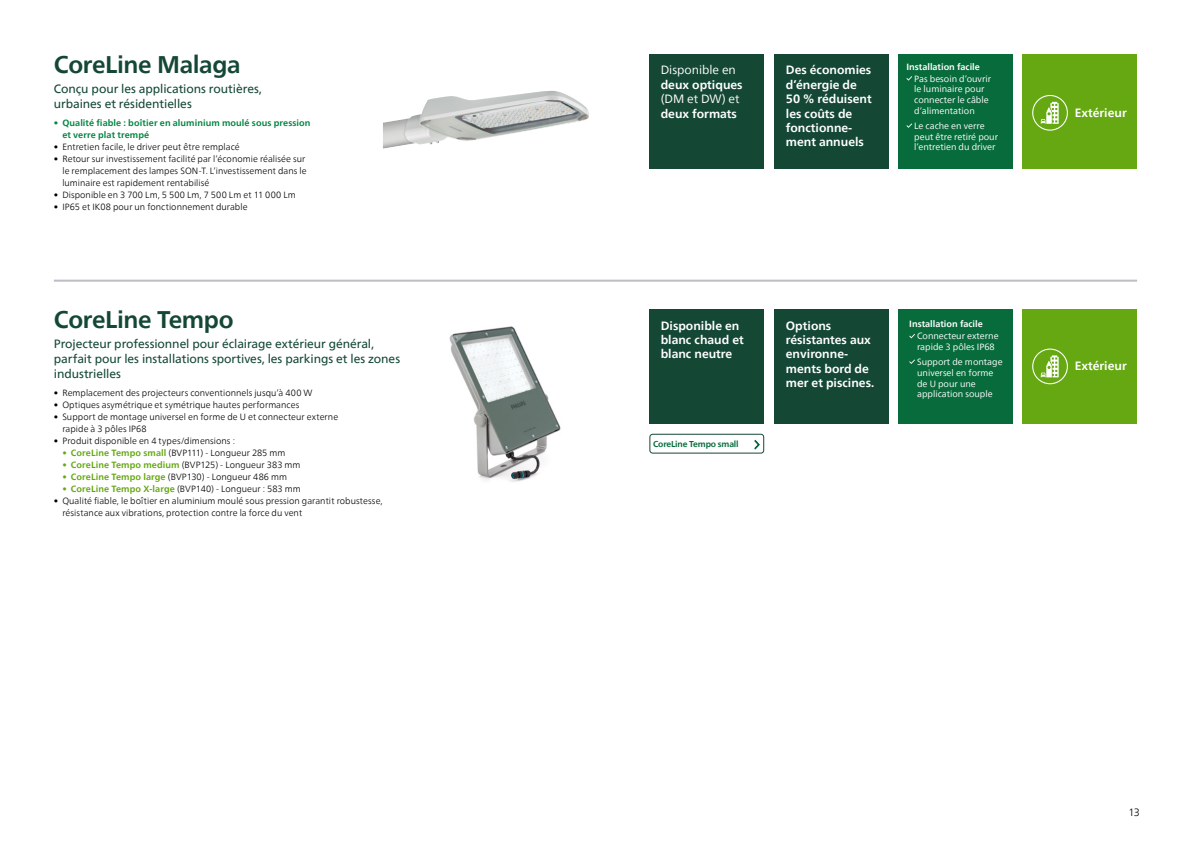
<style>
.page{position:relative;width:1191px;height:842px;background:#fff}
.page>*{position:absolute;margin:0;border:0;box-sizing:border-box;transform-origin:0 0}
.t1{font:700 24px "Neue Frutiger World";letter-spacing:-.015em;color:#144835}
.t2{font:700 12px/14.4px "Neue Frutiger World";color:#fff}
.t3{font:12px/15px "Neue Frutiger World";letter-spacing:-.005em;color:#144835}
.t4{font:12px "Neue Frutiger World";color:#fff}
.t5{font:300 10.5px "Neue Frutiger World";color:#000}
.t6{font:300 9px/12px "Neue Frutiger World";letter-spacing:.005em;color:#000}
.t7{font:9px/10.8px "Neue Frutiger World";color:#fff}
.t8{font:700 9px/12px "Neue Frutiger World";letter-spacing:.01em;color:#008540}
.t9{font:700 9px "Neue Frutiger World";color:#fff}
.t10{font:700 8.5px "Neue Frutiger World";letter-spacing:-.02em;color:#076b3b}
.s1{color:#65a812}
.s2{font-weight:700;color:#65a812}
</style>
<div class="page">
<img style="left:383px;top:91px;width:206px;height:58px">
<img style="left:449px;top:326px;width:112px;height:156px">
<div style="left:898px;top:54px;width:114px;height:115px;background:#076b3b"></div>
<svg style="left:906px;top:123px;width:6px;height:5px"></svg>
<hr style="left:54px;top:280px;width:1083px;height:2px;background:#bbbdc7">
<div style="left:898px;top:309px;width:114px;height:115px;background:#076b3b"></div>
<svg style="left:909px;top:334px;width:6px;height:4px"></svg>
<svg style="left:909px;top:360px;width:6px;height:4px"></svg>
<div style="left:649px;top:309px;width:115px;height:115px;background:#144835"></div>
<div style="left:774px;top:309px;width:115px;height:115px;background:#144835"></div>
<div style="left:774px;top:54px;width:115px;height:115px;background:#144835"></div>
<div style="left:1022px;top:54px;width:115px;height:115px;background:#65a812"></div>
<svg style="left:1040px;top:102px;width:18px;height:22px"></svg>
<div style="left:1032px;top:95px;width:36px;height:36px;border:1px solid #fff;border-radius:50%"></div>
<div style="left:1022px;top:309px;width:115px;height:115px;background:#65a812"></div>
<svg style="left:1040px;top:355px;width:18px;height:22px"></svg>
<div style="left:1032px;top:349px;width:36px;height:35px;border:1px solid #fff;border-radius:50%"></div>
<div style="left:649px;top:54px;width:115px;height:115px;background:#144835"></div>
<svg style="left:754px;top:440px;width:6px;height:10px"></svg>
<div style="left:649px;top:434px;width:115px;height:20px;border:1px solid #144835;border-radius:3px"></div>
<h1 class="t1" style="left:54px;top:43px;width:188px">CoreLine Malaga</h1>
<h2 class="t3" style="left:54px;top:82px;width:209px">Conçu pour les applications routières, urbaines et résidentielles</h2>
<p class="t8" style="left:62px;top:117px;width:250px;text-indent:-9px">• Qualité fiable : boîtier en aluminium moulé sous pression et verre plat trempé</p>
<p class="t6" style="left:54px;top:141px;width:187px">• Entretien facile, le driver peut être remplacé</p>
<p class="t6" style="left:62px;top:153px;width:246px;text-indent:-9px">• Retour sur investissement facilité par l’économie réalisée sur le remplacement des lampes SON-T. L’investissement dans le luminaire est rapidement rentabilisé</p>
<p class="t6" style="left:54px;top:189px;width:243px">• Disponible en 3 700 Lm, 5 500 Lm, 7 500 Lm et 11 000 Lm</p>
<p class="t6" style="left:54px;top:201px;width:195px">• IP65 et IK08 pour un fonctionnement durable</p>
<h1 class="t1" style="left:54px;top:298px;width:181px">CoreLine Tempo</h1>
<h2 class="t3" style="left:54px;top:337px;width:348px">Projecteur professionnel pour éclairage extérieur général, parfait pour les installations sportives, les parkings et les zones industrielles</h2>
<p class="t6" style="left:54px;top:387px;width:260px">• Remplacement des projecteurs conventionnels jusqu’à 400 W</p>
<p class="t6" style="left:54px;top:399px;width:247px">• Optiques asymétrique et symétrique hautes performances</p>
<p class="t6" style="left:62px;top:411px;width:277px;text-indent:-9px">• Support de montage universel en forme de U et connecteur externe rapide à 3 pôles IP68</p>
<p class="t6" style="left:54px;top:435px;width:183px">• Produit disponible en 4 types/dimensions :</p>
<p class="t6" style="left:62px;top:447px;width:225px"><span class="s1">•</span> <span class="s2">CoreLine Tempo small</span> (BVP111) - Longueur 285 mm</p>
<p class="t6" style="left:62px;top:459px;width:240px"><span class="s1">•</span> <span class="s2">CoreLine Tempo medium</span> (BVP125) - Longueur 383 mm</p>
<p class="t6" style="left:62px;top:471px;width:226px"><span class="s1">•</span> <span class="s2">CoreLine Tempo large</span> (BVP130) - Longueur 486 mm</p>
<p class="t6" style="left:62px;top:483px;width:240px"><span class="s1">•</span> <span class="s2">CoreLine Tempo X-large</span> (BVP140) - Longueur : 583 mm</p>
<p class="t6" style="left:62px;top:495px;width:322px;text-indent:-9px">• Qualité fiable, le boîtier en aluminium moulé sous pression garantit robustesse, résistance aux vibrations, protection contre la force du vent</p>
<h2 class="t4" style="left:660px;top:61px;width:77px">Disponible en</h2>
<h2 class="t2" style="left:660px;top:77px;width:83px">deux optiques</h2>
<h2 class="t4" style="left:660px;top:90px;width:80px">(DM et DW) et</h2>
<h2 class="t2" style="left:660px;top:106px;width:78px">deux formats</h2>
<h2 class="t2" style="left:786px;top:63px;width:87px">Des économies d’énergie de<br>50 % réduisent les coûts de fonctionne&shy;ment annuels</h2>
<p class="t9" style="left:906px;top:58px;width:75px">Installation facile</p>
<p class="t7" style="left:914px;top:73px;width:78px">Pas besoin d’ouvrir le luminaire pour connecter le câble d’alimentation</p>
<p class="t7" style="left:914px;top:120px;width:85px">Le cache en verre peut être retiré pour l’entretien du driver</p>
<h2 class="t2" style="left:660px;top:318px;width:85px">Disponible en blanc chaud et blanc neutre</h2>
<h2 class="t2" style="left:786px;top:318px;width:90px">Options résistantes aux environne&shy;ments bord de mer et piscines.</h2>
<p class="t10" style="left:653px;top:437px;width:87px">CoreLine Tempo small</p>
<p class="t9" style="left:909px;top:316px;width:75px">Installation facile</p>
<p class="t7" style="left:917px;top:331px;width:83px">Connecteur externe rapide 3 pôles IP68</p>
<p class="t7" style="left:917px;top:356px;width:87px">Support de montage universel en forme de U pour une application souple</p>
<h2 class="t2" style="left:1074px;top:105px;width:54px">Extérieur</h2>
<h2 class="t2" style="left:1074px;top:359px;width:54px">Extérieur</h2>
<p class="t5" style="left:1128px;top:804px;width:13px">13</p>
</div>
